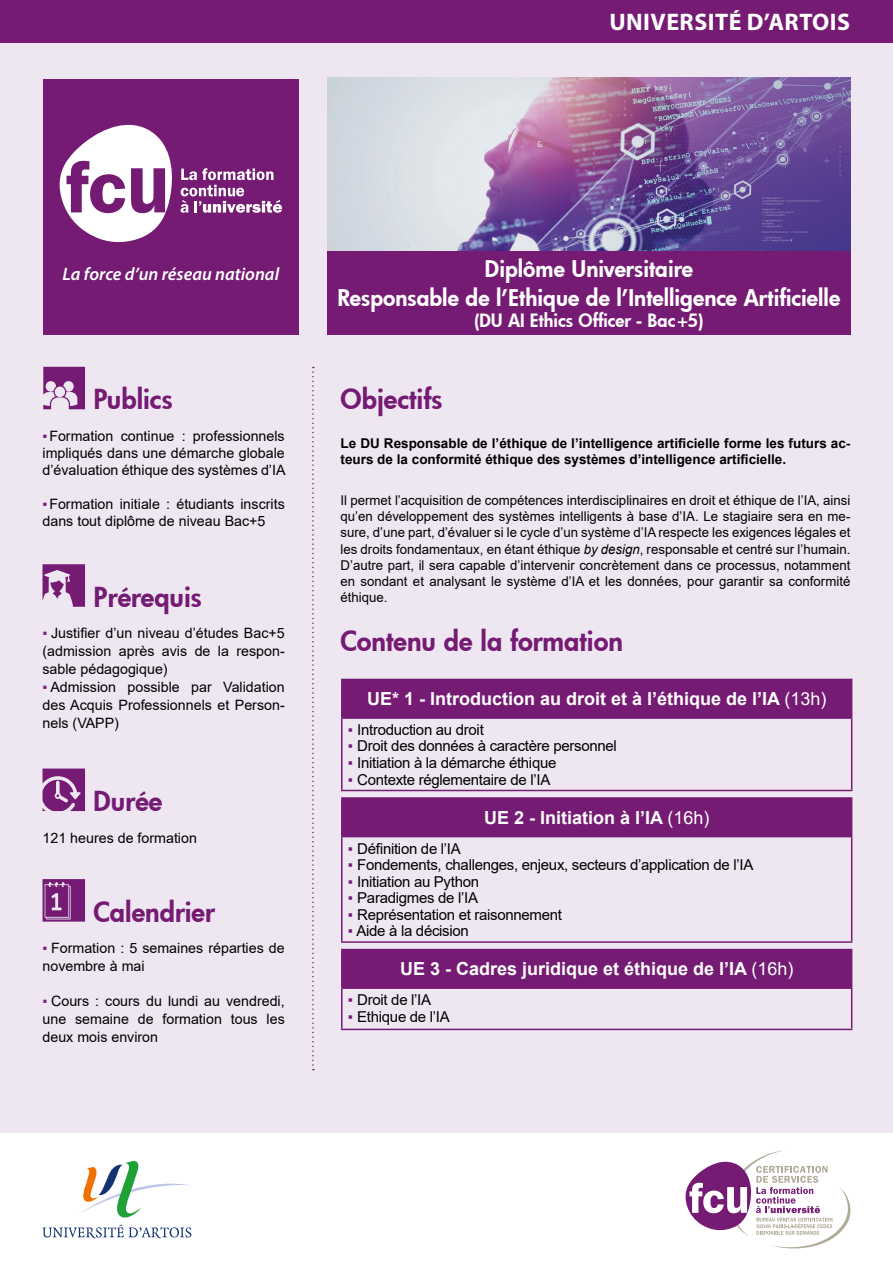
<style>
.page{position:relative;width:893px;height:1263px;background:#fff}
.page>*{position:absolute;margin:0;border:0;box-sizing:border-box;transform-origin:0 0}
.t1{font:800 27px "Futura";color:#751b74}
.t2{font:700 24px "Myriad Pro";letter-spacing:.02em;color:#fff}
.t3{font:800 22.5px/28.8px "Futura";color:#fff;text-align:center}
.t4{font:700 18px "Arial";color:#fff}
.t5{font:italic 600 18px "Myriad Pro";color:#fff}
.t6{font:800 18px "Futura";color:#fff}
.t7{font:15px "Arial";letter-spacing:-.02em;color:#000}
.t8{font:14.25px/18px "Arial";color:#000;text-align:justify}
.t9{font:13.5px/16.2px "Arial";color:#000;text-align:justify}
.t10{font:700 13.5px/16.2px "Arial";color:#000}
.s1{color:#751b74}
.s2{color:#7f2080}
.s3{font-style:italic}
.s4{font-weight:400}
</style>
<div class="page">
<div style="left:0;top:40px;width:893px;height:1093px;background:#eee7f2"></div>
<div style="left:43px;top:80px;width:255px;height:255px;background:#751b74"></div>
<svg style="left:43px;top:1161px;width:148px;height:77px"></svg>
<div style="left:0;top:0;width:893px;height:43px;background:#751b74"></div>
<svg style="left:312px;top:367px;width:2px;height:703px"></svg>
<img style="left:327px;top:78px;width:523px;height:174px">
<div style="left:327px;top:252px;width:523px;height:83px;background:#751b74"></div>
<svg style="left:43px;top:367px;width:42px;height:42px"></svg>
<svg style="left:43px;top:768px;width:42px;height:43px;background:#8e458e"></svg>
<svg style="left:43px;top:564px;width:42px;height:43px"></svg>
<svg style="left:43px;top:879px;width:42px;height:42px;background:#853685"></svg>
<svg style="left:685px;top:1150px;width:166px;height:99px"></svg>
<svg style="left:59px;top:124px;width:113px;height:119px"></svg>
<svg style="left:181px;top:168px;width:101px;height:45px"></svg>
<div style="left:342px;top:679px;width:510px;height:39px;background:#751b74"></div>
<hr style="left:341px;top:719px;width:2px;height:71px;background:#751b74">
<hr style="left:851px;top:719px;width:1px;height:71px;background:#751b74">
<hr style="left:341px;top:790px;width:511px;height:1px;background:#751b74">
<hr style="left:341px;top:679px;width:511px;height:1px;background:#751b74">
<hr style="left:341px;top:680px;width:2px;height:37px;background:#751b74">
<hr style="left:341px;top:717px;width:511px;height:2px;background:#751b74">
<div style="left:342px;top:798px;width:510px;height:39px;background:#751b74"></div>
<hr style="left:341px;top:837px;width:2px;height:104px;background:#751b74">
<hr style="left:851px;top:837px;width:1px;height:104px;background:#751b74">
<hr style="left:341px;top:941px;width:511px;height:2px;background:#751b74">
<hr style="left:341px;top:797px;width:511px;height:2px;background:#751b74">
<hr style="left:341px;top:799px;width:2px;height:37px;background:#751b74">
<hr style="left:341px;top:836px;width:511px;height:1px;background:#751b74">
<div style="left:342px;top:949px;width:510px;height:39px;background:#751b74"></div>
<hr style="left:341px;top:989px;width:2px;height:40px;background:#751b74">
<hr style="left:851px;top:989px;width:1px;height:40px;background:#751b74">
<hr style="left:341px;top:1029px;width:511px;height:1px;background:#751b74">
<hr style="left:341px;top:949px;width:511px;height:1px;background:#751b74">
<hr style="left:341px;top:950px;width:2px;height:37px;background:#751b74">
<hr style="left:341px;top:987px;width:511px;height:2px;background:#751b74">
<h2 class="t2" style="left:609px;top:7px;width:242px">UNIVERSITÉ D’ARTOIS</h2>
<h3 class="t5" style="left:63px;top:262px;width:218px">La force d’un réseau national</h3>
<h1 class="t1" style="left:93px;top:381px;width:81px">Publics</h1>
<p class="t8" style="left:43px;top:427px;width:245px;line-height:17.1px"><span class="s1">▪</span> Formation continue : professionnels impliqués dans une démarche globale d’évaluation éthique des systèmes d’IA</p>
<p class="t8" style="left:43px;top:496px;width:244px;line-height:17.1px"><span class="s1">▪</span> Formation initiale : étudiants inscrits dans tout diplôme de niveau Bac+5</p>
<h1 class="t1" style="left:94px;top:578px;width:110px">Prérequis</h1>
<p class="t8" style="left:43px;top:624px;width:244px"><span class="s2">▪</span> Justifier d’un niveau d’études Bac+5 (admission après avis de la respon&shy;sable pédagogique)</p>
<p class="t8" style="left:43px;top:678px;width:244px"><span class="s2">▪</span> Admission possible par Validation des Acquis Professionnels et Person&shy;nels (VAPP)</p>
<h1 class="t1" style="left:94px;top:783px;width:70px">Durée</h1>
<p class="t8" style="left:43px;top:829px;width:156px">121 heures de formation</p>
<h1 class="t1" style="left:94px;top:893px;width:123px">Calendrier</h1>
<p class="t8" style="left:43px;top:938px;width:244px"><span class="s2">▪</span> Formation : 5 semaines réparties de novembre à mai</p>
<p class="t8" style="left:43px;top:991px;width:244px"><span class="s2">▪</span> Cours : cours du lundi au vendredi, une semaine de formation tous les deux mois environ</p>
<h3 class="t3" style="left:337px;top:254px;width:504px">Diplôme Universitaire<br>Responsable de l’Ethique de l’Intelligence Artificielle</h3>
<h3 class="t6" style="left:474px;top:308px;width:230px">(DU AI Ethics Officer - Bac+5)</h3>
<h1 class="t1" style="left:341px;top:381px;width:104px">Objectifs</h1>
<p class="t10" style="left:341px;top:435px;width:511px">Le DU Responsable de l’éthique de l’intelligence artificielle forme les futurs ac&shy;teurs de la conformité éthique des systèmes d’intelligence artificielle.</p>
<p class="t9" style="left:341px;top:492px;width:511px">Il permet l’acquisition de compétences interdisciplinaires en droit et éthique de l’IA, ainsi qu’en développement des systèmes intelligents à base d’IA. Le stagiaire sera en me&shy;sure, d’une part, d’évaluer si le cycle d’un système d’IA respecte les exigences légales et les droits fondamentaux, en étant éthique <span class="s3">by design</span>, responsable et centré sur l’humain.<br>D’autre part, il sera capable d’intervenir concrètement dans ce processus, notamment en sondant et analysant le système d’IA et les données, pour garantir sa conformité éthique.</p>
<h1 class="t1" style="left:341px;top:622px;width:284px">Contenu de la formation</h1>
<h3 class="t4" style="left:367px;top:686px;width:461px">UE* 1 - Introduction au droit et à l’éthique de l’IA <span class="s4">(13h)</span></h3>
<p class="t7" style="left:348px;top:719px;width:138px"><span class="s1">▪</span> Introduction au droit</p>
<p class="t7" style="left:348px;top:736px;width:271px"><span class="s1">▪</span> Droit des données à caractère personnel</p>
<p class="t7" style="left:348px;top:752px;width:210px"><span class="s1">▪</span> Initiation à la démarche éthique</p>
<p class="t7" style="left:348px;top:769px;width:204px"><span class="s1">▪</span> Contexte réglementaire de l’IA</p>
<h3 class="t4" style="left:484px;top:805px;width:227px">UE 2 - Initiation à l’IA <span class="s4">(16h)</span></h3>
<p class="t7" style="left:348px;top:838px;width:115px"><span class="s1">▪</span> Définition de l’IA</p>
<p class="t7" style="left:348px;top:854px;width:407px"><span class="s1">▪</span> Fondements, challenges, enjeux, secteurs d’application de l’IA</p>
<p class="t7" style="left:348px;top:871px;width:133px"><span class="s1">▪</span> Initiation au Python</p>
<p class="t7" style="left:348px;top:887px;width:132px"><span class="s1">▪</span> Paradigmes de l’IA</p>
<p class="t7" style="left:348px;top:904px;width:216px"><span class="s1">▪</span> Représentation et raisonnement</p>
<p class="t7" style="left:348px;top:920px;width:123px"><span class="s1">▪</span> Aide à la décision</p>
<h3 class="t4" style="left:400px;top:956px;width:395px">UE 3 - Cadres juridique et éthique de l’IA <span class="s4">(16h)</span></h3>
<p class="t7" style="left:348px;top:989px;width:85px"><span class="s1">▪</span> Droit de l’IA</p>
<p class="t7" style="left:348px;top:1006px;width:104px"><span class="s1">▪</span> Ethique de l’IA</p>
</div>
